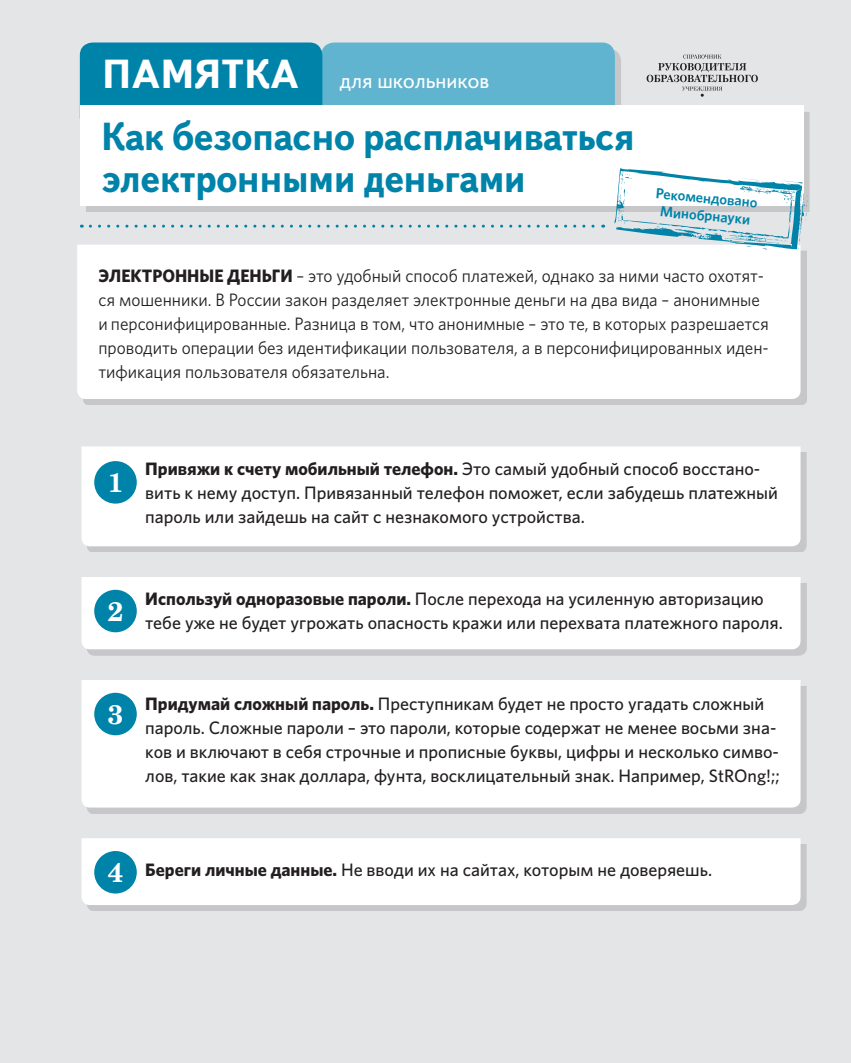
<style>
.page{position:relative;width:851px;height:1063px;background:#fff}
.page>*{position:absolute;margin:0;border:0;box-sizing:border-box;transform-origin:0 0}
.t1{font:700 40.5px "Text Book C";color:#fff}
.t2{font:700 39px/42px "Text Book C";letter-spacing:-.02em;color:#0083a9}
.t3{font:700 27px "Century Schlbk Cyr";color:#fff}
.t4{font:21px "Text Book C";color:#fff}
._01{font:500 18px/24px "Whitney";color:#231f20}
._01-2{font:18px/24px "Whitney";color:#231f20;scale:.96 1}
.t5{font:600 14.55px/17.5px "Whitney";color:#0083a9;text-align:center}
.s1{font-weight:700}
</style>
<div class="page">
<div style="left:0;top:0;width:850px;height:1063px;background:#e4e5e7"></div>
<div style="left:86px;top:49px;width:723px;height:163px;background:#231f20;opacity:.15"></div>
<div style="left:321px;top:43px;width:293px;height:87px;background:#60b4cf;border-radius:13px"></div>
<div style="left:80px;top:43px;width:242px;height:87px;background:#0083a9;border-radius:13px"></div>
<div style="left:80px;top:106px;width:723px;height:100px;background:#fff"></div>
<svg style="left:90px;top:225px;width:513px;height:3px"></svg>
<svg style="left:646px;top:55px;width:111px;height:42px"></svg>
<div style="left:83px;top:250px;width:723px;height:155px;background:#c7c7c9"></div>
<div style="left:77px;top:245px;width:723px;height:154px;background:#fff"></div>
<div style="left:87px;top:452px;width:719px;height:100px;background:#231f20;opacity:.15"></div>
<div style="left:81px;top:446px;width:719px;height:100px;background:#fff"></div>
<div style="left:94px;top:461px;width:43px;height:43px;background:#0083a9;border-radius:50%"></div>
<div style="left:87px;top:583px;width:719px;height:72px;background:#231f20;opacity:.15"></div>
<div style="left:81px;top:577px;width:719px;height:72px;background:#fff"></div>
<div style="left:94px;top:590px;width:43px;height:42px;background:#0083a9;border-radius:50%"></div>
<div style="left:87px;top:686px;width:719px;height:128px;background:#c7c7c9"></div>
<div style="left:81px;top:680px;width:719px;height:128px;background:#fff"></div>
<div style="left:94px;top:693px;width:43px;height:42px;background:#0083a9;border-radius:50%"></div>
<div style="left:87px;top:844px;width:719px;height:67px;background:#c7c7c9"></div>
<div style="left:81px;top:838px;width:719px;height:67px;background:#fff"></div>
<div style="left:94px;top:851px;width:43px;height:43px;background:#0083a9;border-radius:50%"></div>
<svg style="left:614px;top:168px;width:193px;height:82px"></svg>
<p class="t1" style="left:102px;top:51px;width:198px">ПАМЯТКА</p>
<p class="t4" style="left:339px;top:70px;width:151px">для школьников</p>
<p class="t2" style="left:101px;top:116px;width:535px">Как безопасно расплачиваться электронными деньгами</p>
<p class="t5" style="left:656px;top:184px;width:104px;rotate:5deg">Рекомендовано<br>Минобрнауки</p>
<p class="_01-2" style="left:98px;top:263px;width:699px"><span class="s1">ЭЛЕКТРОННЫЕ ДЕНЬГИ</span> – это удобный способ платежей, однако за ними часто охотят&shy;ся мошенники. В России закон разделяет электронные деньги на два вида – анонимные и персонифицированные. Разница в том, что анонимные – это те, в которых разрешается проводить операции без идентификации пользователя, а в персонифицированных иден&shy;тификация пользователя обязательна.</p>
<p class="t3" style="left:108px;top:466px;width:17px">1</p>
<p class="_01" style="left:145px;top:457px;width:634px"><span class="s1">Привяжи к счету мобильный телефон.</span> Это самый удобный способ восстано&shy;вить к нему доступ. Привязанный телефон поможет, если забудешь платежный пароль или зайдешь на сайт с незнакомого устройства.</p>
<p class="t3" style="left:108px;top:594px;width:17px">2</p>
<p class="_01" style="left:145px;top:587px;width:639px"><span class="s1">Используй одноразовые пароли.</span> После перехода на усиленную авторизацию тебе уже не будет угрожать опасность кражи или перехвата платежного пароля.</p>
<p class="t3" style="left:108px;top:697px;width:17px">3</p>
<p class="_01" style="left:145px;top:691px;width:635px"><span class="s1">Придумай сложный пароль.</span> Преступникам будет не просто угадать сложный пароль. Сложные пароли – это пароли, которые содержат не менее восьми зна&shy;ков и включают в себя строчные и прописные буквы, цифры и несколько симво&shy;лов, такие как знак доллара, фунта, восклицательный знак. Например, StROng!;;</p>
<p class="t3" style="left:108px;top:855px;width:17px">4</p>
<p class="_01" style="left:145px;top:857px;width:568px"><span class="s1">Береги личные данные.</span> Не вводи их на сайтах, которым не доверяешь.</p>
</div>
